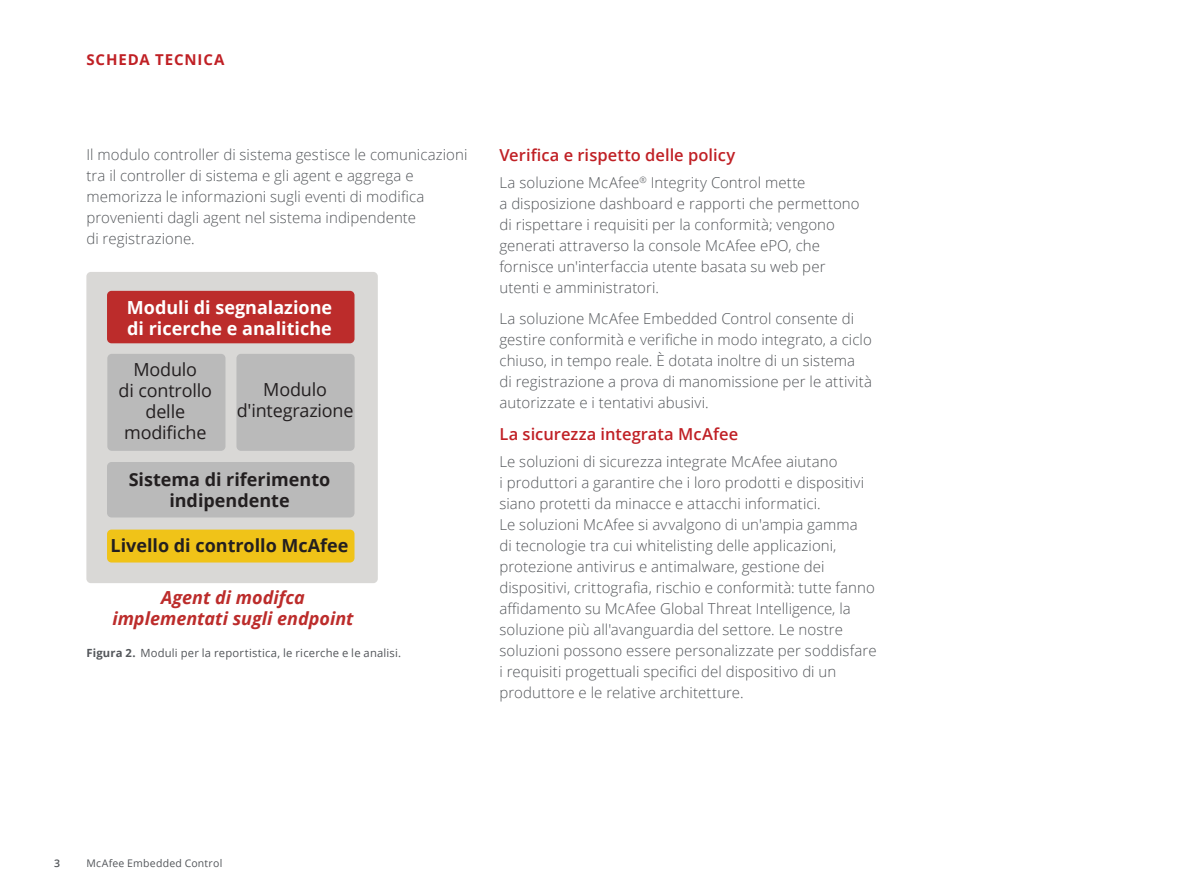
<style>
.page{position:relative;width:1188px;height:891px;background:#fff}
.page>*{position:absolute;margin:0;border:0;box-sizing:border-box;transform-origin:0 0}
.t1{font:700 18px/21px "Open Sans";color:#231f20;text-align:center}
.t2{font:18px/21px "Open Sans";letter-spacing:-.01em;color:#231f20;text-align:center}
.t3{font:700 18px/21px "Open Sans";color:#fff}
.t4{font:italic 700 18px/21px "Open Sans";color:#bc2c2b;text-align:center}
.t5{font:600 16.5px "Open Sans";letter-spacing:.005em;color:#c02025}
.t6{font:300 15px/21px "Open Sans";letter-spacing:.005em;color:#53565a}
.t7{font:700 15px "Open Sans";letter-spacing:.055em;color:#c02025}
.t8{font:11.25px "Open Sans";letter-spacing:.02em;color:#53565a}
.t9{font:10.5px "Open Sans";letter-spacing:.02em;color:#53565a}
.t10{font:600 10.5px "Open Sans";color:#53565a}
.s1{font-weight:700}
</style>
<div class="page">
<div style="left:86px;top:272px;width:292px;height:311px;background:#d9d8d6;border-radius:4px"></div>
<div style="left:107px;top:530px;width:248px;height:33px;background:#f0c318;border-radius:5px"></div>
<div style="left:107px;top:291px;width:248px;height:52px;background:#bc2c2b;border-radius:4px"></div>
<div style="left:107px;top:462px;width:248px;height:55px;background:#bababa;border-radius:4px"></div>
<div style="left:107px;top:354px;width:118px;height:97px;background:#bababa;border-radius:4px"></div>
<div style="left:236px;top:354px;width:119px;height:97px;background:#bababa;border-radius:4px"></div>
<p class="t7" style="left:86px;top:49px;width:140px">SCHEDA TECNICA</p>
<p class="t6" style="left:86px;top:144px;width:383px">Il modulo controller di sistema gestisce le comunicazioni tra il controller di sistema e gli agent e aggrega e memorizza le informazioni sugli eventi di modifica provenienti dagli agent nel sistema indipendente<br>di registrazione.</p>
<p class="t3" style="left:127px;top:296px;width:207px">Moduli di segnalazione di ricerche e analitiche</p>
<p class="t2" style="left:119px;top:359px;width:95px">Modulo<br>di controllo delle modifiche</p>
<p class="t2" style="left:237px;top:379px;width:118px">Modulo d'integrazione</p>
<p class="t1" style="left:129px;top:469px;width:203px">Sistema di riferimento indipendente</p>
<p class="t1" style="left:111px;top:535px;width:239px">Livello di controllo McAfee</p>
<p class="t4" style="left:112px;top:587px;width:243px">Agent di modifca implementati sugli endpoint</p>
<p class="t8" style="left:86px;top:646px;width:316px"><span class="s1">Figura 2.</span> Moduli per la reportistica, le ricerche e le analisi.</p>
<p class="t5" style="left:500px;top:144px;width:237px">Verifica e rispetto delle policy</p>
<p class="t6" style="left:499px;top:171px;width:362px">La soluzione McAfee<sup>®</sup> Integrity Control mette<br>a disposizione dashboard e rapporti che permettono di rispettare i requisiti per la conformità; vengono generati attraverso la console McAfee ePO, che fornisce un'interfaccia utente basata su web per utenti e amministratori.</p>
<p class="t6" style="left:499px;top:308px;width:374px">La soluzione McAfee Embedded Control consente di gestire conformità e verifiche in modo integrato, a ciclo chiuso, in tempo reale. È dotata inoltre di un sistema<br>di registrazione a prova di manomissione per le attività autorizzate e i tentativi abusivi.</p>
<p class="t5" style="left:500px;top:423px;width:240px">La sicurezza integrata McAfee</p>
<p class="t6" style="left:500px;top:450px;width:379px">Le soluzioni di sicurezza integrate McAfee aiutano<br>i produttori a garantire che i loro prodotti e dispositivi siano protetti da minacce e attacchi informatici.<br>Le soluzioni McAfee si avvalgono di un'ampia gamma<br>di tecnologie tra cui whitelisting delle applicazioni, protezione antivirus e antimalware, gestione dei dispositivi, crittografia, rischio e conformità: tutte fanno affidamento su McAfee Global Threat Intelligence, la soluzione più all'avanguardia del settore. Le nostre soluzioni possono essere personalizzate per soddisfare i requisiti progettuali specifici del dispositivo di un produttore e le relative architetture.</p>
<p class="t10" style="left:54px;top:856px;width:7px">3</p>
<p class="t9" style="left:86px;top:856px;width:137px">McAfee Embedded Control</p>
</div>
